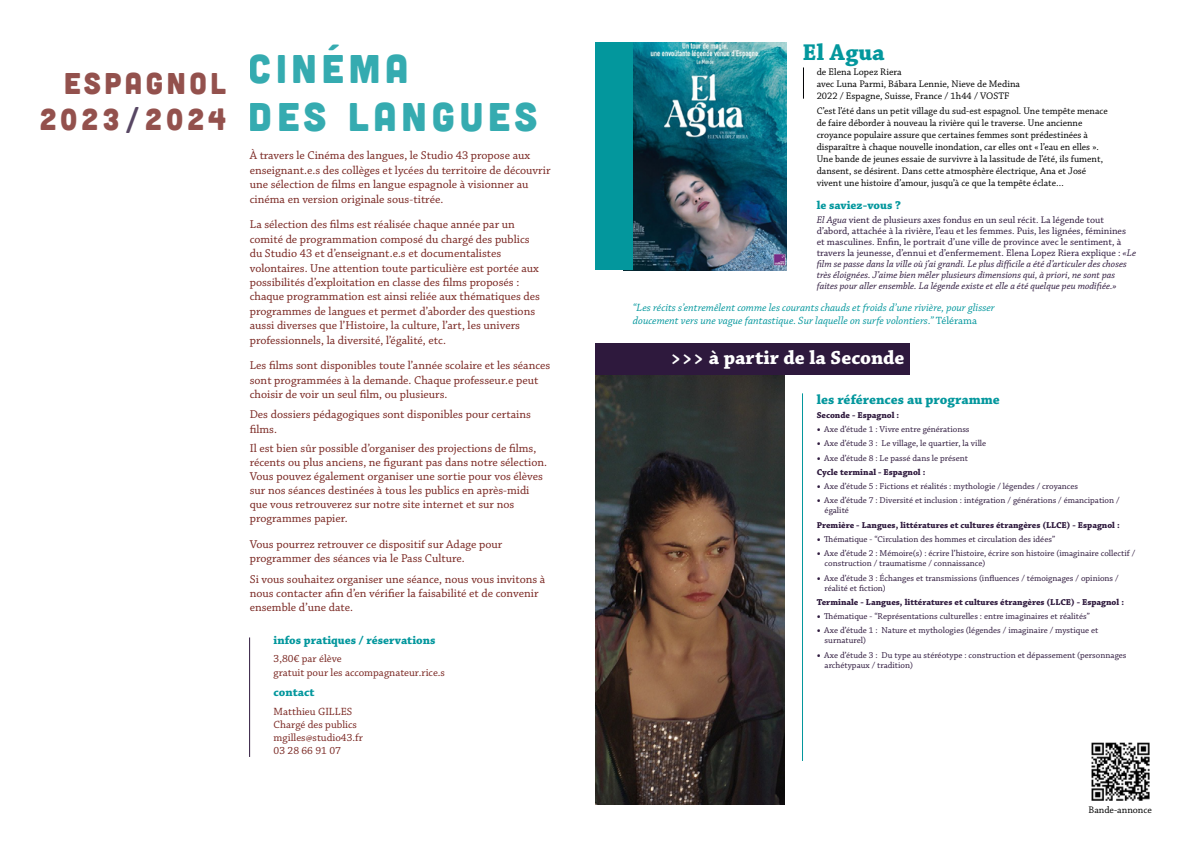
<style>
.page{position:relative;width:1191px;height:842px;background:#fff}
.page>*{position:absolute;margin:0;border:0;box-sizing:border-box;transform-origin:0 0}
.t1{font:40px/48px "Cubano";letter-spacing:.12em;color:#03979d}
.t2{font:30px/36px "Cubano";letter-spacing:.12em;color:#792621;text-align:right}
.t3{font:700 24px "Chaparral Pro";letter-spacing:.01em;color:#03979d}
.t4{font:700 20px "Chaparral Pro";color:#fff}
.t5{font:700 14px "Chaparral Pro";color:#03979d}
.t6{font:12px/14.4px "Chaparral Pro";color:#792621}
.t7{font:700 12px "Chaparral Pro";color:#03979d}
.t8{font:italic 11px/13.2px "Chaparral Pro";color:#03979d}
.t9{font:11px/13.2px "Chaparral Pro";color:#792621}
.t10{font:10px/12px "Chaparral Pro";color:#000}
.t11{font:10px/11px "Chaparral Pro";color:#2e193d}
.t12{font:9px/10px "Chaparral Pro";color:#2e193d}
.t13{font:700 9px "Chaparral Pro";color:#2e193d}
.s1{color:#2e193d}
.s2{font-style:italic}
.s3{font-style:normal}
.s4{font-size:13px}
.s5{font-weight:700}
</style>
<div class="page">
<img style="left:595px;top:375px;width:189px;height:429px">
<div style="left:595px;top:344px;width:315px;height:31px;background:#2e193d"></div>
<img style="left:633px;top:43px;width:154px;height:227px">
<div style="left:595px;top:43px;width:38px;height:227px;background:#03979d"></div>
<img style="left:1091px;top:742px;width:59px;height:59px">
<hr style="left:803px;top:67px;width:1px;height:32px;background:#020203">
<hr style="left:802px;top:393px;width:1px;height:368px;background:#03979d">
<hr style="left:249px;top:637px;width:1px;height:120px;background:#2e193d">
<h2 class="t2" style="left:39px;top:64px;width:188px">ESPAGNOL<br>2023<span class="s1">/</span>2024</h2>
<h1 class="t1" style="left:249px;top:43px;width:290px">CINÉMA<br>DES LANGUES</h1>
<p class="t6" style="left:250px;top:149px;width:302px">À travers le Cinéma des langues, le Studio 43 propose aux enseignant.e.s des collèges et lycées du territoire de découvrir une sélection de films en langue espagnole à visionner au cinéma en version originale sous-titrée.</p>
<p class="t6" style="left:250px;top:218px;width:292px">La sélection des films est réalisée chaque année par un comité de programmation composé du chargé des publics du Studio 43 et d’enseignant.e.s et documentalistes volontaires. Une attention toute particulière est portée aux possibilités d’exploitation en classe des films proposés : chaque programmation est ainsi reliée aux thématiques des programmes de langues et permet d’aborder des questions aussi diverses que l’Histoire, la culture, l’art, les univers professionnels, la diversité, l’égalité, etc.</p>
<p class="t6" style="left:250px;top:359px;width:302px">Les films sont disponibles toute l’année scolaire et les séances sont programmées à la demande. Chaque professeur.e peut choisir de voir un seul film, ou plusieurs.</p>
<p class="t6" style="left:250px;top:408px;width:283px">Des dossiers pédagogiques sont disponibles pour certains films.</p>
<p class="t6" style="left:250px;top:442px;width:299px;line-height:14px">Il est bien sûr possible d’organiser des projections de films, récents ou plus anciens, ne figurant pas dans notre sélection.<br>Vous pouvez également organiser une sortie pour vos élèves sur nos séances destinées à tous les publics en après-midi que vous retrouverez sur notre site internet et sur nos programmes papier.</p>
<p class="t6" style="left:250px;top:537px;width:254px">Vous pourrez retrouver ce dispositif sur Adage pour programmer des séances via le Pass Culture.</p>
<p class="t6" style="left:250px;top:572px;width:297px">Si vous souhaitez organiser une séance, nous vous invitons à nous contacter afin d’en vérifier la faisabilité et de convenir ensemble d’une date.</p>
<p class="t7" style="left:274px;top:633px;width:163px">infos pratiques / réservations</p>
<p class="t9" style="left:274px;top:653px;width:173px">3,80€ par élève<br>gratuit pour les accompagnateur.rice.s</p>
<p class="t7" style="left:274px;top:685px;width:42px">contact</p>
<p class="t9" style="left:274px;top:705px;width:91px">Matthieu GILLES<br>Chargé des publics mgilles@studio43.fr<br>03 28 66 91 07</p>
<h3 class="t3" style="left:802px;top:39px;width:84px">El Agua</h3>
<p class="t10" style="left:816px;top:66px;width:205px">de Elena Lopez Riera<br>avec Luna Parmi, Bábara Lennie, Nieve de Medina<br>2022 / Espagne, Suisse, France / 1h44 / VOSTF</p>
<p class="t10" style="left:816px;top:105px;width:292px">C’est l’été dans un petit village du sud-est espagnol. Une tempête menace de faire déborder à nouveau la rivière qui le traverse. Une ancienne croyance populaire assure que certaines femmes sont prédestinées à disparaître à chaque nouvelle inondation, car elles ont « l’eau en elles ».<br>Une bande de jeunes essaie de survivre à la lassitude de l’été, ils fument, dansent, se désirent. Dans cette atmosphère électrique, Ana et José vivent une histoire d’amour, jusqu’à ce que la tempête éclate…</p>
<p class="t7" style="left:816px;top:199px;width:86px">le saviez-vous ?</p>
<p class="t11" style="left:816px;top:215px;width:321px"><span class="s2">El Agua</span> vient de plusieurs axes fondus en un seul récit. La légende tout d’abord, attachée à la rivière, l’eau et les femmes. Puis, les lignées, féminines et masculines. Enfin, le portrait d’une ville de province avec le sentiment, à travers la jeunesse, d’ennui et d’enfermement. Elena Lopez Riera explique : <span class="s2">«Le film se passe dans la ville où j’ai grandi. Le plus difficile a été d’articuler des choses très éloignées. J’aime bien mêler plusieurs dimensions qui, à priori, ne sont pas faites pour aller ensemble. La légende existe et elle a été quelque peu modifiée.»</span></p>
<p class="t8" style="left:633px;top:301px;width:363px">“Les récits s’entremêlent comme les courants chauds et froids d’une rivière, pour glisser doucement vers une vague fantastique. Sur laquelle on surfe volontiers.” <span class="s3">Télérama</span></p>
<h3 class="t4" style="left:670px;top:346px;width:235px">&gt;&gt;&gt; à partir de la Seconde</h3>
<p class="t5" style="left:816px;top:391px;width:185px">les références au programme</p>
<p class="t13" style="left:816px;top:410px;width:84px">Seconde - Espagnol :</p>
<p class="t12" style="left:816px;top:425px;width:154px"><span class="s4">•</span> Axe d’étude 1 : Vivre entre générationss</p>
<p class="t12" style="left:816px;top:439px;width:171px"><span class="s4">•</span> Axe d’étude 3 : Le village, le quartier, la ville</p>
<p class="t12" style="left:816px;top:451px;width:153px;line-height:14.3px"><span class="s4">•</span> Axe d’étude 8 : Le passé dans le présent<br><span class="s5">Cycle terminal - Espagnol :</span></p>
<p class="t12" style="left:816px;top:482px;width:263px"><span class="s4">•</span> Axe d’étude 5 : Fictions et réalités : mythologie / légendes / croyances</p>
<p class="t12" style="left:824px;top:496px;width:297px;text-indent:-8px"><span class="s4">•</span> Axe d’étude 7 : Diversité et inclusion : intégration / générations / émancipation / égalité</p>
<p class="t13" style="left:816px;top:520px;width:305px">Première - Langues, littératures et cultures étrangères (LLCE) - Espagnol :</p>
<p class="t12" style="left:816px;top:534px;width:240px"><span class="s4">•</span> Thématique - “Circulation des hommes et circulation des idées”</p>
<p class="t12" style="left:824px;top:549px;width:312px;text-indent:-8px"><span class="s4">•</span> Axe d’étude 2 : Mémoire(s) : écrire l’histoire, écrire son histoire (imaginaire collectif / construction / traumatisme / connaissance)</p>
<p class="t12" style="left:824px;top:573px;width:296px;text-indent:-8px"><span class="s4">•</span> Axe d’étude 3 : Échanges et transmissions (influences / témoignages / opinions / réalité et fiction)</p>
<p class="t13" style="left:816px;top:597px;width:309px">Terminale - Langues, littératures et cultures étrangères (LLCE) - Espagnol :</p>
<p class="t12" style="left:816px;top:611px;width:275px"><span class="s4">•</span> Thématique - “Représentations culturelles : entre imaginaires et réalités”</p>
<p class="t12" style="left:824px;top:626px;width:275px;text-indent:-8px"><span class="s4">•</span> Axe d’étude 1 : Nature et mythologies (légendes / imaginaire / mystique et surnaturel)</p>
<p class="t12" style="left:824px;top:650px;width:303px;text-indent:-8px"><span class="s4">•</span> Axe d’étude 3 : Du type au stéréotype : construction et dépassement (personnages archétypaux / tradition)</p>
<p class="t10" style="left:1088px;top:804px;width:65px">Bande-annonce</p>
</div>
